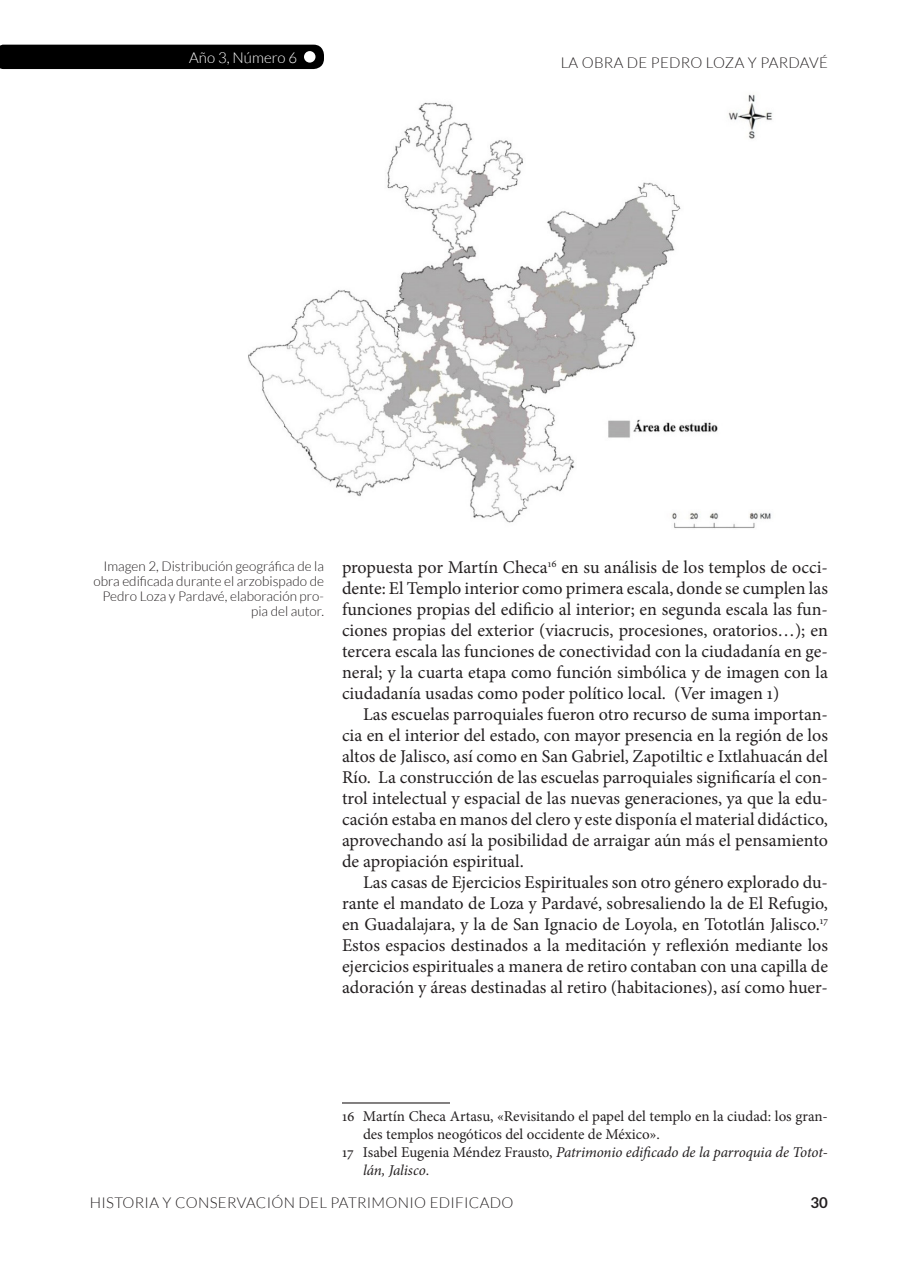
<style>
.page{position:relative;width:918px;height:1265px;background:#fff}
.page>*{position:absolute;margin:0;border:0;box-sizing:border-box;transform-origin:0 0}
.t1{font:18px/21px "Minion Pro";color:#231f20;text-align:justify}
.Nota_al_pie{font:15px/18px "Minion Pro";color:#231f20}
.Nota_al_pie-2{font:italic 15px/18px "Minion Pro";letter-spacing:-.01em;color:#231f20}
.t2{font:300 15px "Lato";letter-spacing:.02em;color:#231f20}
.t3{font:300 15px "Lato";color:#fff}
.t4{font:700 15px "Lato";color:#231f20}
.Pies_de_fotos{font:300 13.5px/15px "Lato";color:#231f20;text-align:right}
.s1{font-style:normal}
</style>
<div class="page">
<div style="left:0;top:45px;width:324px;height:24px;background:#000"></div>
<div style="left:304px;top:51px;width:12px;height:12px;background:#fff;border-radius:50%"></div>
<hr style="left:342px;top:1102px;width:108px;height:2px;background:#231f20">
<img style="left:248px;top:94px;width:524px;height:435px">
<p class="t3" style="left:189px;top:49px;width:110px">Año 3, Número 6</p>
<p class="t2" style="left:561px;top:54px;width:269px">LA OBRA DE PEDRO LOZA Y PARDAVÉ</p>
<p class="Pies_de_fotos" style="left:94px;top:559px;width:232px">Imagen 2, Distribución geográfica de la obra edificada durante el arzobispado de Pedro Loza y Pardavé, elaboración pro&shy;pia del autor.</p>
<p class="t1" style="left:342px;top:557px;width:488px">propuesta por Martín Checa<sup>16</sup> en su análisis de los templos de occi&shy;dente: El Templo interior como primera escala, donde se cumplen las funciones propias del edificio al interior; en segunda escala las fun&shy;ciones propias del exterior (viacrucis, procesiones, oratorios…); en tercera escala las funciones de conectividad con la ciudadanía en ge&shy;neral; y la cuarta etapa como función simbólica y de imagen con la ciudadanía usadas como poder político local. (Ver imagen 1)</p>
<p class="t1" style="left:342px;top:704px;width:488px;text-indent:21px">Las escuelas parroquiales fueron otro recurso de suma importan&shy;cia en el interior del estado, con mayor presencia en la región de los altos de Jalisco, así como en San Gabriel, Zapotiltic e Ixtlahuacán del Río. La construcción de las escuelas parroquiales significaría el con&shy;trol intelectual y espacial de las nuevas generaciones, ya que la edu&shy;cación estaba en manos del clero y este disponía el material didáctico, aprovechando así la posibilidad de arraigar aún más el pensamiento de apropiación espiritual.</p>
<p class="t1" style="left:342px;top:872px;width:488px;text-indent:21px">Las casas de Ejercicios Espirituales son otro género explorado du&shy;rante el mandato de Loza y Pardavé, sobresaliendo la de El Refugio, en Guadalajara, y la de San Ignacio de Loyola, en Tototlán Jalisco.<sup>17<br></sup>Estos espacios destinados a la meditación y reflexión mediante los ejercicios espirituales a manera de retiro contaban con una capilla de adoración y áreas destinadas al retiro (habitaciones), así como huer-</p>
<p class="Nota_al_pie" style="left:363px;top:1107px;width:467px;text-indent:-21px">16 Martín Checa Artasu, «Revisitando el papel del templo en la ciudad: los gran&shy;des templos neogóticos del occidente de México».</p>
<p class="Nota_al_pie-2" style="left:363px;top:1143px;width:466px;text-indent:-21px"><span class="s1">17 Isabel Eugenia Méndez Frausto,</span> Patrimonio edificado de la parroquia de Totot&shy;lán, Jalisco<span class="s1">.</span></p>
<p class="t2" style="left:90px;top:1195px;width:425px">HISTORIA Y CONSERVACIÓN DEL PATRIMONIO EDIFICADO</p>
<p class="t4" style="left:811px;top:1194px;width:19px">30</p>
</div>
